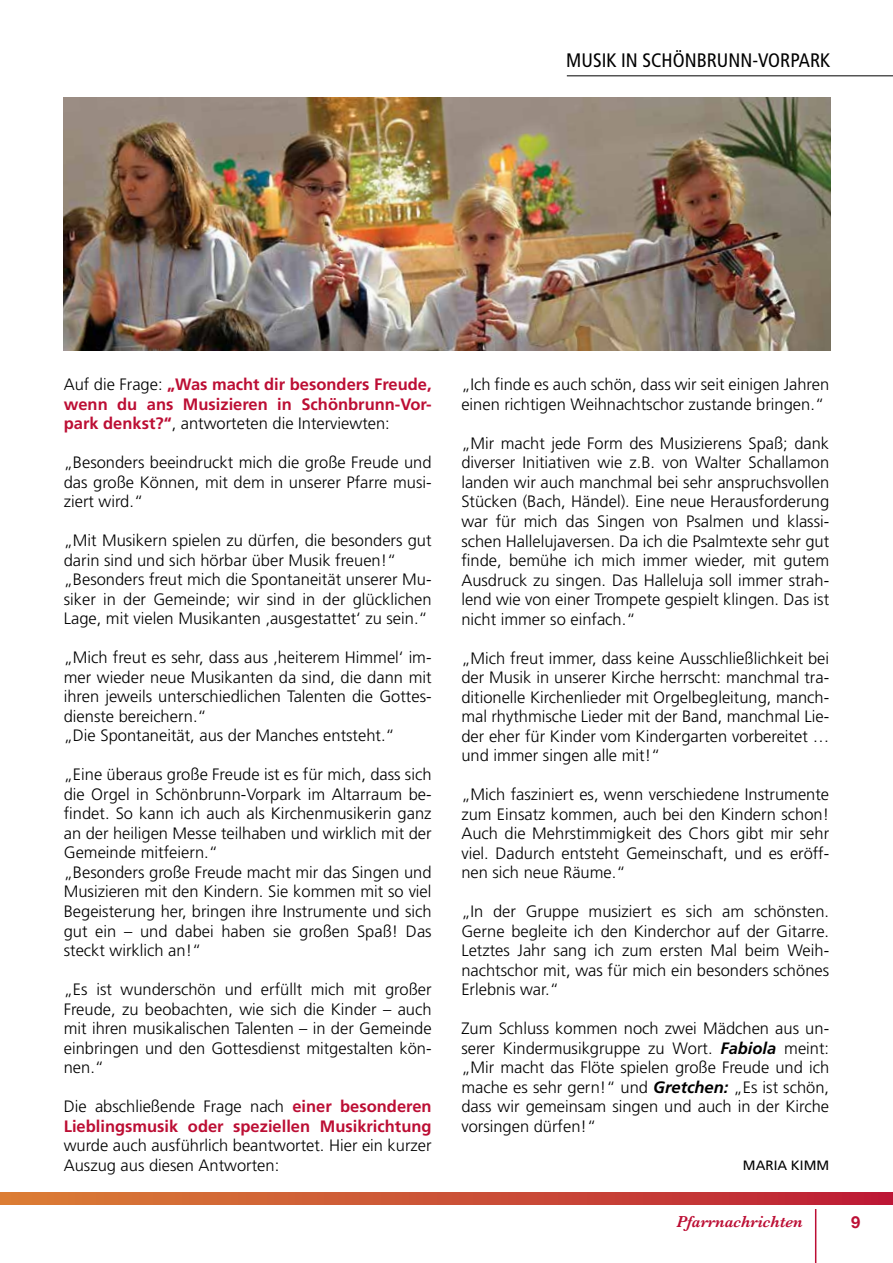
<style>
.page{position:relative;width:893px;height:1263px;background:#fff}
.page>*{position:absolute;margin:0;border:0;box-sizing:border-box;transform-origin:0 0}
.t1{font:condensed 19.5px "Frutiger";color:#000}
.t2{font:300 16.5px/19.5px "Frutiger";color:#000;text-align:justify}
.t3{font:700 16.5px/19.5px "Frutiger";color:#bc0e34;text-align:justify}
.t4{font:italic 600 16.5px "Baskerville";color:#bc0e34}
.t5{font:700 16.5px "Helvetica Neue";color:#bc0e34}
.t6{font:13.5px "Frutiger";color:#000}
.s1{font-weight:300;color:#000}
.s2{font-weight:700;font-style:italic}
</style>
<div class="page">
<hr style="left:815px;top:1209px;width:1px;height:54px;background:#bc0e34">
<svg style="left:0;top:1193px;width:893px;height:12px;background:#cb4f36"></svg>
<hr style="left:567px;top:75px;width:326px;height:1px;background:#000">
<img style="left:64px;top:98px;width:766px;height:253px">
<p class="t1" style="left:566px;top:49px;width:265px">MUSIK IN SCHÖNBRUNN-VORPARK</p>
<p class="t3" style="left:64px;top:375px;width:369px"><span class="s1">Auf die Frage:</span> „Was macht dir besonders Freude, wenn du ans Musizieren in Schönbrunn-Vor&shy;park denkst?“<span class="s1">, antworteten die Interviewten:</span></p>
<p class="t2" style="left:64px;top:453px;width:369px">„Besonders beeindruckt mich die große Freude und das große Können, mit dem in unserer Pfarre musi&shy;ziert wird.“</p>
<p class="t2" style="left:64px;top:531px;width:369px;text-align:left">„Mit Musikern spielen zu dürfen, die besonders gut darin sind und sich hörbar über Musik freuen!“ „Besonders freut mich die Spontaneität unserer Mu&shy;siker in der Gemeinde; wir sind in der glücklichen Lage, mit vielen Musikanten ‚ausgestattet‘ zu sein.“</p>
<p class="t2" style="left:64px;top:648px;width:369px;text-align:left">„Mich freut es sehr, dass aus ‚heiterem Himmel‘ im&shy;mer wieder neue Musikanten da sind, die dann mit ihren jeweils unterschiedlichen Talenten die Gottes&shy;dienste bereichern.“<br>„Die Spontaneität, aus der Manches entsteht.“</p>
<p class="t2" style="left:64px;top:765px;width:369px;text-align:left">„Eine überaus große Freude ist es für mich, dass sich die Orgel in Schönbrunn-Vorpark im Altarraum be&shy;findet. So kann ich auch als Kirchenmusikerin ganz an der heiligen Messe teilhaben und wirklich mit der Gemeinde mitfeiern.“<br>„Besonders große Freude macht mir das Singen und Musizieren mit den Kindern. Sie kommen mit so viel Begeisterung her, bringen ihre Instrumente und sich gut ein – und dabei haben sie großen Spaß! Das steckt wirklich an!“</p>
<p class="t2" style="left:64px;top:980px;width:369px">„Es ist wunderschön und erfüllt mich mit großer Freude, zu beobachten, wie sich die Kinder – auch mit ihren musikalischen Talenten – in der Gemeinde einbringen und den Gottesdienst mitgestalten kön&shy;nen.“</p>
<p class="t3" style="left:64px;top:1097px;width:369px"><span class="s1">Die abschließende Frage nach</span> einer besonderen<br>Lieblingsmusik oder speziellen Musikrichtung</p>
<p class="t2" style="left:64px;top:1136px;width:369px">wurde auch ausführlich beantwortet. Hier ein kurzer<br>Auszug aus diesen Antworten:</p>
<p class="t2" style="left:461px;top:375px;width:369px">„Ich finde es auch schön, dass wir seit einigen Jahren einen richtigen Weihnachtschor zustande bringen.“</p>
<p class="t2" style="left:461px;top:434px;width:369px">„Mir macht jede Form des Musizierens Spaß; dank diverser Initiativen wie z.B. von Walter Schallamon landen wir auch manchmal bei sehr anspruchsvollen Stücken (Bach, Händel). Eine neue Herausforderung war für mich das Singen von Psalmen und klassi&shy;schen Hallelujaversen. Da ich die Psalmtexte sehr gut finde, bemühe ich mich immer wieder, mit gutem Ausdruck zu singen. Das Halleluja soll immer strah&shy;lend wie von einer Trompete gespielt klingen. Das ist nicht immer so einfach.“</p>
<p class="t2" style="left:461px;top:648px;width:369px">„Mich freut immer, dass keine Ausschließlichkeit bei der Musik in unserer Kirche herrscht: manchmal tra&shy;ditionelle Kirchenlieder mit Orgelbegleitung, manch&shy;mal rhythmische Lieder mit der Band, manchmal Lie&shy;der eher für Kinder vom Kindergarten vorbereitet … und immer singen alle mit!“</p>
<p class="t2" style="left:461px;top:785px;width:369px">„Mich fasziniert es, wenn verschiedene Instrumente zum Einsatz kommen, auch bei den Kindern schon!<br>Auch die Mehrstimmigkeit des Chors gibt mir sehr viel. Dadurch entsteht Gemeinschaft, und es eröff&shy;nen sich neue Räume.“</p>
<p class="t2" style="left:461px;top:902px;width:369px">„In der Gruppe musiziert es sich am schönsten.<br>Gerne begleite ich den Kinderchor auf der Gitarre.<br>Letztes Jahr sang ich zum ersten Mal beim Weih&shy;nachtschor mit, was für mich ein besonders schönes Erlebnis war.“</p>
<p class="t2" style="left:461px;top:1019px;width:369px">Zum Schluss kommen noch zwei Mädchen aus un&shy;serer Kindermusikgruppe zu Wort. <span class="s2">Fabiola</span> meint: „Mir macht das Flöte spielen große Freude und ich mache es sehr gern!“ und <span class="s2">Gretchen:</span> „Es ist schön, dass wir gemeinsam singen und auch in der Kirche vorsingen dürfen!“</p>
<p class="t6" style="left:743px;top:1158px;width:22px">MARIA</p>
<p class="t6" style="left:791px;top:1158px;width:19px">KIMM</p>
<p class="t4" style="left:676px;top:1210px;width:128px">Pfarrnachrichten</p>
<p class="t5" style="left:851px;top:1209px;width:11px">9</p>
</div>
